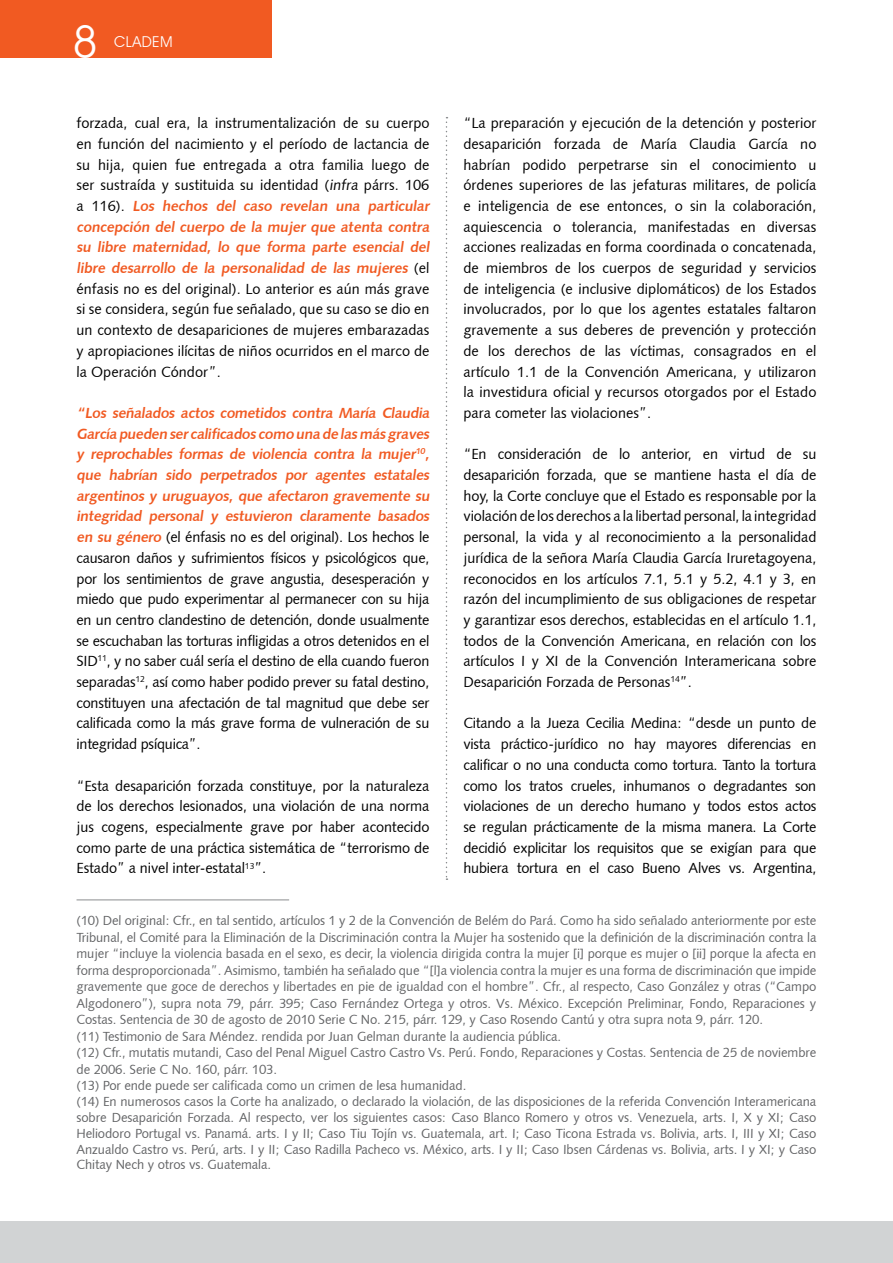
<style>
.page{position:relative;width:893px;height:1263px;background:#fff}
.page>*{position:absolute;margin:0;border:0;box-sizing:border-box;transform-origin:0 0}
.t1{font:45px "Avant Garde IT Cby BT";color:#fff}
.t2{font:15px "Avant Garde IT Cby BT";letter-spacing:.03em;color:#fff}
.t3{font:14.7px/20.7px "Humanist 531 BT Roman A";letter-spacing:-.01em;color:#000;text-align:justify}
.t4{font:14.7px/20.7px "Humanist 531 BT Bold A";color:#f15a22;text-align:justify}
.t5{font:13.2px/16.4px "Humanist 531 BT Roman A";letter-spacing:-.01em;color:#636466}
.s1{font-family:"Humanist 531 BT Roman A";color:#000}
.s2{font-family:"Humanist 531 BT Bold A";color:#f15a22}
</style>
<div class="page">
<div style="left:0;top:0;width:272px;height:58px;background:#f15a22"></div>
<div style="left:0;top:1221px;width:893px;height:42px;background:#d1d3d4"></div>
<svg style="left:446px;top:117px;width:1px;height:763px"></svg>
<hr style="left:77px;top:899px;width:212px;height:1px;background:#8a8c8e">
<h1 class="t1" style="left:73px;top:15px;width:27px">8</h1>
<p class="t2" style="left:114px;top:33px;width:60px">CLADEM</p>
<p class="t3" style="left:77px;top:112px;width:354px">forzada, cual era, la instrumentalización de su cuerpo en función del nacimiento y el período de lactancia de su hija, quien fue entregada a otra familia luego de ser sustraída y sustituida su identidad (infra párrs. 106</p>
<p class="t4" style="left:77px;top:195px;width:357px"><span class="s1">a 1 1 6 ) .</span> Los hechos del caso revelan una particular concepción del cuerpo de la mujer que atenta contra su libre maternidad, lo que forma parte esencial del libre desarrollo de la personalidad de las mujeres <span class="s1">( e l</span></p>
<p class="t3" style="left:77px;top:278px;width:354px">énfasis no es del original). Lo anterior es aún más grave si se considera, según fue señalado, que su caso se dio en un contexto de desapariciones de mujeres embarazadas y apropiaciones ilícitas de niños ocurridos en el marco de la Operación Cóndor”.</p>
<p class="t4" style="left:77px;top:402px;width:357px">“Los señalados actos cometidos contra María Claudia García pueden ser calificados como una de las más graves y reprochables formas de violencia contra la mujer<sup>10</sup>, que habrían sido perpetrados por agentes estatales argentinos y uruguayos, que afectaron gravemente su integridad personal y estuvieron claramente basados</p>
<p class="t3" style="left:77px;top:526px;width:354px"><span class="s2">en su género</span> (el énfasis no es del original). Los hechos le causaron daños y sufrimientos físicos y psicológicos que, por los sentimientos de grave angustia, desesperación y miedo que pudo experimentar al permanecer con su hija en un centro clandestino de detención, donde usualmente se escuchaban las torturas infligidas a otros detenidos en el SID<sup>11</sup>, y no saber cuál sería el destino de ella cuando fueron separadas<sup>12</sup>, así como haber podido prever su fatal destino, constituyen una afectación de tal magnitud que debe ser calificada como la más grave forma de vulneración de su integridad psíquica”.</p>
<p class="t3" style="left:77px;top:775px;width:354px">“Esta desaparición forzada constituye, por la naturaleza de los derechos lesionados, una violación de una norma jus cogens, especialmente grave por haber acontecido como parte de una práctica sistemática de “terrorismo de Estado” a nivel inter-estatal<sup>13</sup>”.</p>
<p class="t3" style="left:463px;top:112px;width:354px">“La preparación y ejecución de la detención y posterior desaparición forzada de María Claudia García no habrían podido perpetrarse sin el conocimiento u órdenes superiores de las jefaturas militares, de policía e inteligencia de ese entonces, o sin la colaboración, aquiescencia o tolerancia, manifestadas en diversas acciones realizadas en forma coordinada o concatenada, de miembros de los cuerpos de seguridad y servicios de inteligencia (e inclusive diplomáticos) de los Estados involucrados, por lo que los agentes estatales faltaron gravemente a sus deberes de prevención y protección de los derechos de las víctimas, consagrados en el artículo 1.1 de la Convención Americana, y utilizaron la investidura oficial y recursos otorgados por el Estado para cometer las violaciones”.</p>
<p class="t3" style="left:463px;top:443px;width:354px">“En consideración de lo anterior, en virtud de su desaparición forzada, que se mantiene hasta el día de hoy, la Corte concluye que el Estado es responsable por la violación de los derechos a la libertad personal, la integridad personal, la vida y al reconocimiento a la personalidad jurídica de la señora María Claudia García Iruretagoyena, reconocidos en los artículos 7.1, 5.1 y 5.2, 4.1 y 3, en razón del incumplimiento de sus obligaciones de respetar y garantizar esos derechos, establecidas en el artículo 1.1, todos de la Convención Americana, en relación con los artículos I y XI de la Convención Interamericana sobre Desaparición Forzada de Personas<sup>14</sup>”.</p>
<p class="t3" style="left:463px;top:713px;width:354px">Citando a la Jueza Cecilia Medina: “desde un punto de vista práctico-jurídico no hay mayores diferencias en calificar o no una conducta como tortura. Tanto la tortura como los tratos crueles, inhumanos o degradantes son violaciones de un derecho humano y todos estos actos se regulan prácticamente de la misma manera. La Corte decidió explicitar los requisitos que se exigían para que hubiera tortura en el caso Bueno Alves vs. Argentina,</p>
<p class="t5" style="left:77px;top:912px;width:741px">(10) Del original: Cfr., en tal sentido, artículos 1 y 2 de la Convención de Belém do Pará. Como ha sido señalado anteriormente por este Tribunal, el Comité para la Eliminación de la Discriminación contra la Mujer ha sostenido que la definición de la discriminación contra la mujer “incluye la violencia basada en el sexo, es decir, la violencia dirigida contra la mujer [i] porque es mujer o [ii] porque la afecta en forma desproporcionada”. Asimismo, también ha señalado que “[l]a violencia contra la mujer es una forma de discriminación que impide gravemente que goce de derechos y libertades en pie de igualdad con el hombre”. Cfr., al respecto, Caso González y otras (“Campo Algodonero”), supra nota 79, párr. 395; Caso Fernández Ortega y otros. Vs. México. Excepción Preliminar, Fondo, Reparaciones y Costas. Sentencia de 30 de agosto de 2010 Serie C No. 215, párr. 129, y Caso Rosendo Cantú y otra supra nota 9, párr. 120.<br>(11) Testimonio de Sara Méndez. rendida por Juan Gelman durante la audiencia pública.<br>(12) Cfr., mutatis mutandi, Caso del Penal Miguel Castro Castro Vs. Perú. Fondo, Reparaciones y Costas. Sentencia de 25 de noviembre de 2006. Serie C No. 160, párr. 103.<br>(13) Por ende puede ser calificada como un crimen de lesa humanidad.<br>(14) En numerosos casos la Corte ha analizado, o declarado la violación, de las disposiciones de la referida Convención Interamericana sobre Desaparición Forzada. Al respecto, ver los siguientes casos: Caso Blanco Romero y otros vs. Venezuela, arts. I, X y XI; Caso Heliodoro Portugal vs. Panamá. arts. I y II; Caso Tiu Tojín vs. Guatemala, art. I; Caso Ticona Estrada vs. Bolivia, arts. I, III y XI; Caso Anzualdo Castro vs. Perú, arts. I y II; Caso Radilla Pacheco vs. México, arts. I y II; Caso Ibsen Cárdenas vs. Bolivia, arts. I y XI; y Caso Chitay Nech y otros vs. Guatemala.</p>
</div>
